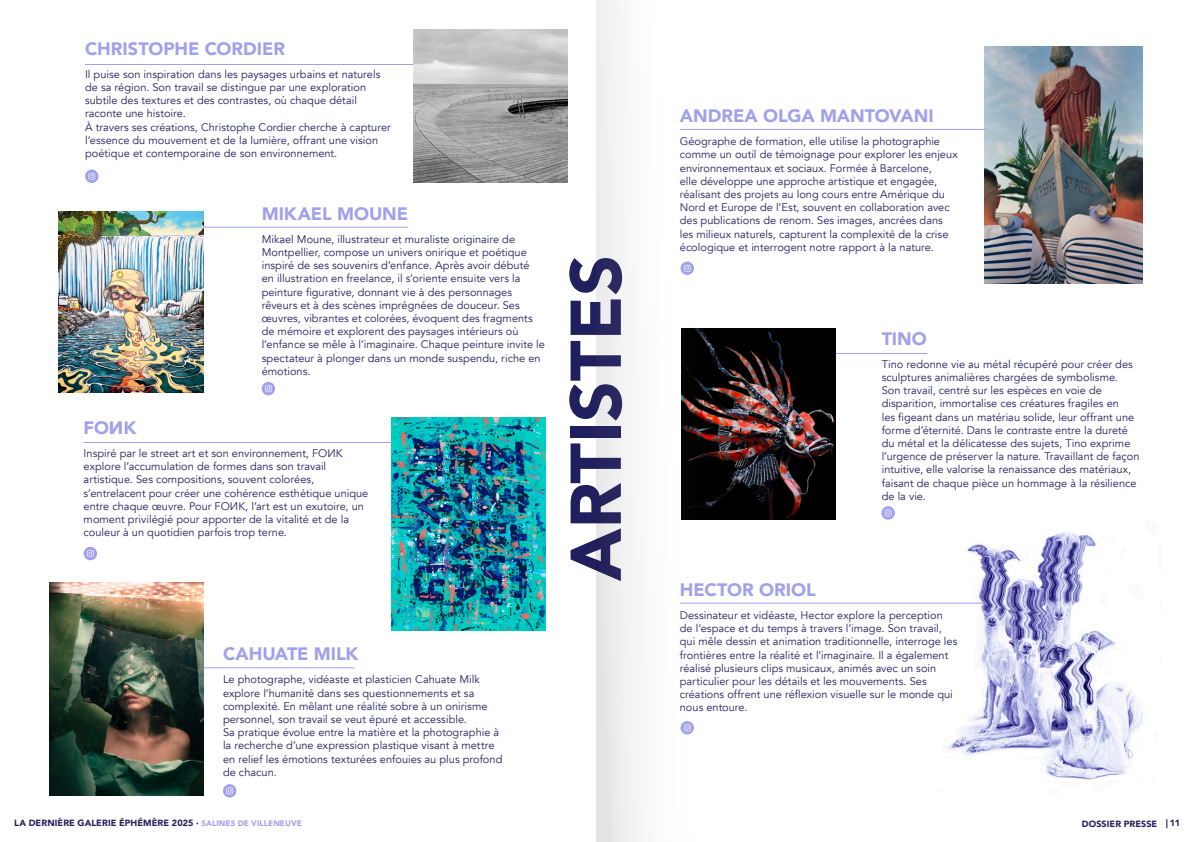
<style>
.page{position:relative;width:1191px;height:842px;background:#fff}
.page>*{position:absolute;margin:0;border:0;box-sizing:border-box;transform-origin:0 0}
.t1{font:900 71px "Avenir";color:#21205f}
.t2{font:900 18px "Avenir";letter-spacing:-.005em;color:#a1a1eb}
.t3{font:11px/13.2px "Avenir";color:#21205f}
.t4{font:900 9px "Avenir";letter-spacing:.01em;color:#21205f}
.s1{font-family:"Avenir Next";font-weight:700}
.s2{font-family:"Avenir Next"}
.s3{font-size:8px;color:#a1a1eb}
</style>
<div class="page">
<img style="left:413px;top:29px;width:154px;height:154px">
<hr style="left:85px;top:64px;width:328px;height:1px;background:#a1a1eb">
<img style="left:59px;top:212px;width:144px;height:181px">
<img style="left:984px;top:46px;width:158px;height:237px">
<img style="left:699px;top:328px;width:136px;height:192px">
<img style="left:938px;top:532px;width:205px;height:248px">
<hr style="left:119px;top:667px;width:235px;height:1px;background:#a1a1eb">
<img style="left:49px;top:582px;width:154px;height:213px">
<img style="left:391px;top:418px;width:154px;height:213px">
<hr style="left:835px;top:353px;width:92px;height:1px;background:#a1a1eb">
<hr style="left:680px;top:129px;width:306px;height:1px;background:#a1a1eb">
<hr style="left:680px;top:603px;width:306px;height:1px;background:#a1a1eb">
<svg style="left:881px;top:506px;width:14px;height:14px"></svg>
<svg style="left:884px;top:509px;width:7px;height:7px"></svg>
<hr style="left:203px;top:227px;width:205px;height:1px;background:#a1a1eb">
<div style="left:262px;top:382px;width:13px;height:13px;background:#a1a1eb;border-radius:50%"></div>
<svg style="left:265px;top:385px;width:7px;height:7px"></svg>
<hr style="left:84px;top:442px;width:307px;height:1px;background:#a1a1eb">
<svg style="left:223px;top:784px;width:13px;height:13px"></svg>
<svg style="left:226px;top:787px;width:7px;height:7px"></svg>
<svg style="left:85px;top:170px;width:13px;height:13px"></svg>
<svg style="left:88px;top:173px;width:7px;height:7px"></svg>
<div style="left:84px;top:547px;width:13px;height:13px;background:#a1a1eb;border-radius:50%"></div>
<svg style="left:87px;top:550px;width:7px;height:7px"></svg>
<svg style="left:596px;top:0;width:103px;height:842px"></svg>
<p class="t2" style="left:85px;top:33px;width:201px">CHRISTOPHE CORDIER</p>
<p class="t3" style="left:85px;top:68px;width:297px">Il puise son inspiration dans les paysages urbains et naturels de sa région. Son travail se distingue par une exploration subtile des textures et des contrastes, où chaque détail raconte une histoire.</p>
<p class="t3" style="left:85px;top:120px;width:307px">À travers ses créations, Christophe Cordier cherche à capturer l’essence du mouvement et de la lumière, offrant une vision poétique et contemporaine de son environnement.</p>
<p class="t2" style="left:262px;top:198px;width:148px">MIKAEL MOUNE</p>
<p class="t3" style="left:262px;top:233px;width:285px">Mikael Moune, illustrateur et muraliste originaire de Montpellier, compose un univers onirique et poétique inspiré de ses souvenirs d’enfance. Après avoir débuté<br>en illustration en freelance, il s’oriente ensuite vers la peinture figurative, donnant vie à des personnages rêveurs et à des scènes imprégnées de douceur. Ses œuvres, vibrantes et colorées, évoquent des fragments de mémoire et explorent des paysages intérieurs où l’enfance se mêle à l’imaginaire. Chaque peinture invite le spectateur à plonger dans un monde suspendu, riche en émotions.</p>
<p class="t2" style="left:84px;top:412px;width:54px">FO<span class="s1">И</span>K</p>
<p class="t3" style="left:84px;top:447px;width:286px">Inspiré par le street art et son environnement, FO<span class="s2">И</span>K explore l’accumulation de formes dans son travail artistique. Ses compositions, souvent colorées, s’entrelacent pour créer une cohérence esthétique unique entre chaque œuvre. Pour FO<span class="s2">И</span>K, l’art est un exutoire, un moment privilégié pour apporter de la vitalité et de la couleur à un quotidien parfois trop terne.</p>
<p class="t1" style="left:535px;top:581px;width:328px;rotate:-90deg">ARTISTES</p>
<p class="t2" style="left:223px;top:638px;width:137px">CAHUATE MILK</p>
<p class="t3" style="left:223px;top:673px;width:266px">Le photographe, vidéaste et plasticien Cahuate Milk explore l’humanité dans ses questionnements et sa complexité. En mêlant une réalité sobre à un onirisme personnel, son travail se veut épuré et accessible.</p>
<p class="t3" style="left:223px;top:726px;width:281px">Sa pratique évolue entre la matière et la photographie à la recherche d’une expression plastique visant à mettre en relief les émotions texturées enfouies au plus profond de chacun.</p>
<p class="t2" style="left:680px;top:100px;width:255px">ANDREA OLGA MANTOVANI</p>
<p class="t3" style="left:680px;top:135px;width:279px">Géographe de formation, elle utilise la photographie comme un outil de témoignage pour explorer les enjeux environnementaux et sociaux. Formée à Barcelone,<br>elle développe une approche artistique et engagée, réalisant des projets au long cours entre Amérique du Nord et Europe de l’Est, souvent en collaboration avec des publications de renom. Ses images, ancrées dans les milieux naturels, capturent la complexité de la crise écologique et interrogent notre rapport à la nature.</p>
<p class="t2" style="left:881px;top:323px;width:47px">TINO</p>
<p class="t3" style="left:881px;top:357px;width:253px">Tino redonne vie au métal récupéré pour créer des sculptures animalières chargées de symbolisme.</p>
<p class="t3" style="left:881px;top:384px;width:259px">Son travail, centré sur les espèces en voie de disparition, immortalise ces créatures fragiles en<br>les figeant dans un matériau solide, leur offrant une forme d’éternité. Dans le contraste entre la dureté du métal et la délicatesse des sujets, Tino exprime l’urgence de préserver la nature. Travaillant de façon intuitive, elle valorise la renaissance des matériaux, faisant de chaque pièce un hommage à la résilience de la vie.</p>
<p class="t2" style="left:680px;top:574px;width:137px">HECTOR ORIOL</p>
<p class="t3" style="left:680px;top:609px;width:279px">Dessinateur et vidéaste, Hector explore la perception de l’espace et du temps à travers l’image. Son travail, qui mêle dessin et animation traditionnelle, interroge les frontières entre la réalité et l’imaginaire. Il a également réalisé plusieurs clips musicaux, animés avec un soin particulier pour les détails et les mouvements. Ses créations offrent une réflexion visuelle sur le monde qui nous entoure.</p>
<p class="t4" style="left:14px;top:815px;width:289px">LA DERNIÈRE GALERIE ÉPHÉMÈRE 2025 · <span class="s3">SALINES DE VILLENEUVE</span></p>
<p class="t4" style="left:1082px;top:816px;width:100px">DOSSIER PRESSE ︱11</p>
</div>
